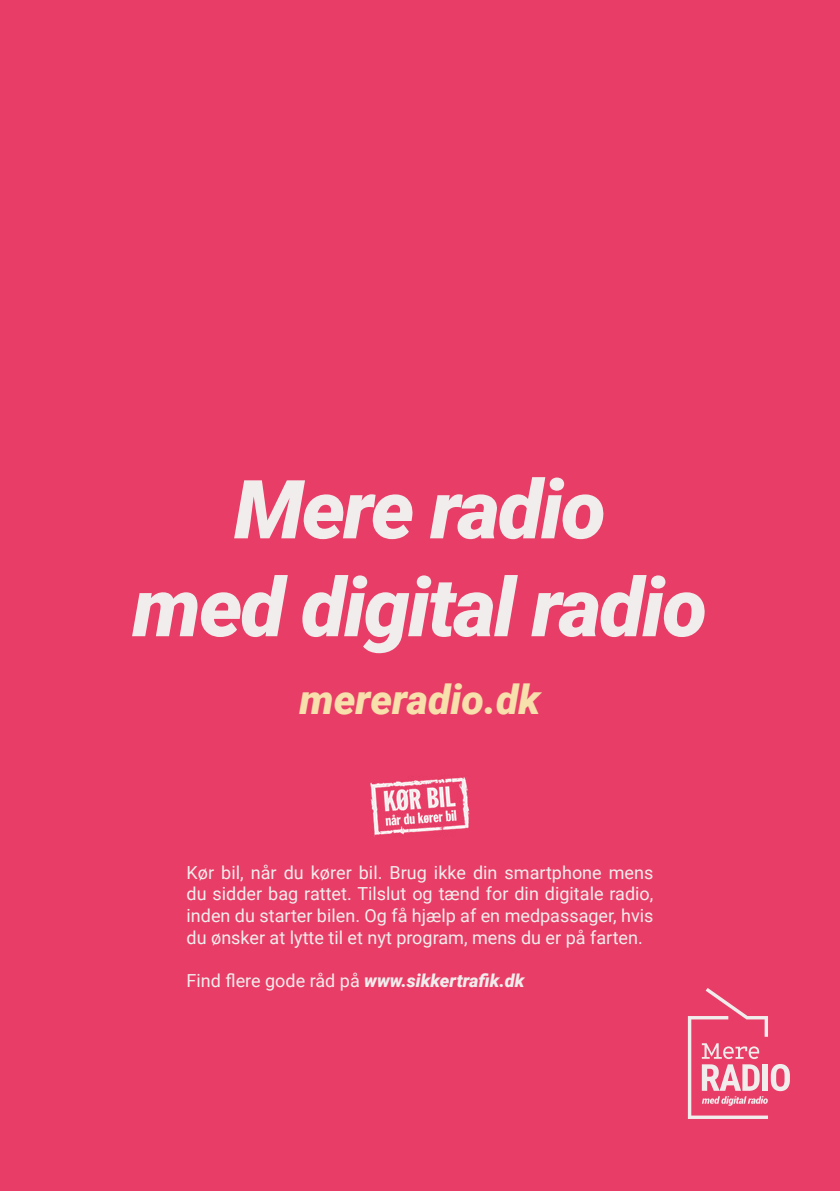
<style>
.page{position:relative;width:840px;height:1191px;background:#fff}
.page>*{position:absolute;margin:0;border:0;box-sizing:border-box;transform-origin:0 0}
.t1{font:italic 900 81.6px/97.8px "Roboto";letter-spacing:-.025em;color:#f2eded;text-align:center}
.t2{font:italic 900 40.8px "Roboto";color:#f7e0ab}
.t3{font:18px/21.6px "Roboto";color:#f2eded;text-align:justify}
.t4{font:italic 900 18px "Roboto";color:#f2eded}
.s1{font-weight:400;font-style:normal}
</style>
<div class="page">
<div style="left:0;top:0;width:839px;height:1191px;background:#e83d66"></div>
<svg style="left:687px;top:988px;width:102px;height:131px"></svg>
<img style="left:370px;top:777px;width:99px;height:60px">
<h1 class="t1" style="left:132px;top:457px;width:575px">Mere radio<br>med digital radio</h1>
<h2 class="t2" style="left:299px;top:670px;width:242px">mereradio.dk</h2>
<p class="t3" style="left:186px;top:861px;width:468px">Kør bil, når du kører bil. Brug ikke din smartphone mens du sidder bag rattet. Tilslut og tænd for din digitale radio, inden du starter bilen. Og få hjælp af en medpassager, hvis du ønsker at lytte til et nyt program, mens du er på farten.</p>
<p class="t4" style="left:186px;top:967px;width:339px"><span class="s1">Find flere gode råd på</span> www.sikkertrafik.dk</p>
</div>
